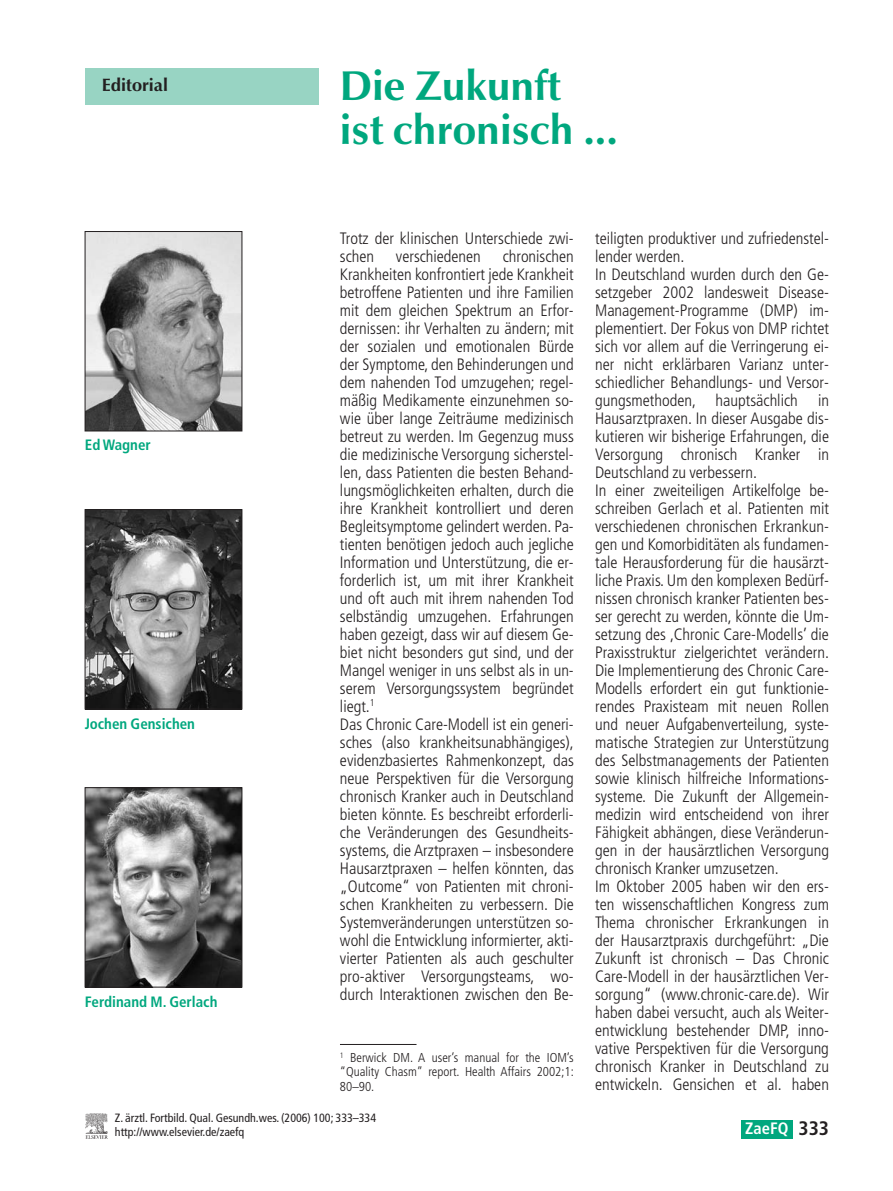
<style>
.page{position:relative;width:893px;height:1191px;background:#fff}
.page>*{position:absolute;margin:0;border:0;box-sizing:border-box;transform-origin:0 0}
.t1{font:700 42px/43.5px "Zapf Humanist 601 BT";color:#00a77e}
.t2{font:700 18px "Zapf Humanist 601 BT";color:#231f20}
.t3{font:300 condensed 16.5px/18px "Frutiger";color:#231f20}
.t4{font:700 condensed 16.5px "Frutiger";color:#fff}
.t5{font:700 condensed 15px "Frutiger";color:#00a77e}
.t6{font:300 condensed 12.9px/14.5px "Frutiger";color:#231f20;text-align:justify}
.t7{font:condensed 12px/13.5px "Frutiger";color:#231f20}
.s1{font-size:19.5px;color:#231f20}
</style>
<div class="page">
<div style="left:741px;top:1120px;width:51px;height:18px;background:#00a77e"></div>
<img style="left:85px;top:1113px;width:23px;height:25px">
<div style="left:85px;top:69px;width:234px;height:36px;background:#98d4c3"></div>
<img style="left:87px;top:233px;width:153px;height:196px">
<div style="left:85px;top:231px;width:157px;height:200px;border:1px solid #231f20"></div>
<img style="left:87px;top:511px;width:153px;height:196px">
<div style="left:85px;top:509px;width:157px;height:200px;border:1px solid #231f20"></div>
<img style="left:87px;top:789px;width:153px;height:196px">
<div style="left:85px;top:787px;width:157px;height:200px;border:1px solid #231f20"></div>
<hr style="left:340px;top:1044px;width:76px;height:1px;background:#231f20">
<p class="t2" style="left:102px;top:78px;width:68px">Editorial</p>
<p class="t5" style="left:85px;top:439px;width:67px">Ed Wagner</p>
<p class="t5" style="left:85px;top:717px;width:112px">Jochen Gensichen</p>
<p class="t5" style="left:85px;top:995px;width:134px">Ferdinand M. Gerlach</p>
<h1 class="t1" style="left:340px;top:68px;width:279px">Die Zukunft<br>ist chronisch ...</h1>
<p class="t3" style="left:340px;top:230px;width:235px">Trotz der klinischen Unterschiede zwi&shy;schen</p>
<p class="t3" style="left:340px;top:248px;width:235px;text-indent:163px">chronischen Krankheiten konfrontiert jede Krankheit betroffene Patienten und ihre Familien mit dem gleichen Spektrum an Erfor&shy;dernissen: ihr Verhalten zu ändern; mit der sozialen und emotionalen Bürde der Symptome, den Behinderungen und dem nahenden Tod umzugehen; regel&shy;mäßig Medikamente einzunehmen so&shy;wie über lange Zeiträume medizinisch betreut zu werden. Im Gegenzug muss die medizinische Versorgung sicherstel&shy;len, dass Patienten die besten Behand&shy;lungsmöglichkeiten erhalten, durch die ihre Krankheit kontrolliert und deren Begleitsymptome gelindert werden. Pa&shy;tienten benötigen jedoch auch jegliche Information und Unterstützung, die er&shy;forderlich ist, um mit ihrer Krankheit und oft auch mit ihrem nahenden Tod selbständig umzugehen. Erfahrungen haben gezeigt, dass wir auf diesem Ge&shy;biet nicht besonders gut sind, und der Mangel weniger in uns selbst als in un&shy;serem Versorgungssystem begründet liegt.<sup>1<br></sup>Das Chronic Care-Modell ist ein generi&shy;sches (also krankheitsunabhängiges), evidenzbasiertes Rahmenkonzept, das neue Perspektiven für die Versorgung chronisch Kranker auch in Deutschland bieten könnte. Es beschreibt erforderli&shy;che Veränderungen des Gesundheits&shy;systems, die Arztpraxen – insbesondere Hausarztpraxen – helfen könnten, das „Outcome“ von Patienten mit chroni&shy;schen Krankheiten zu verbessern. Die Systemveränderungen unterstützen so&shy;wohl die Entwicklung informierter, akti&shy;vierter Patienten als auch geschulter pro-aktiver Versorgungsteams, wo&shy;durch Interaktionen zwischen den Be-</p>
<p class="t3" style="left:396px;top:248px;width:86px">verschiedenen</p>
<p class="t6" style="left:340px;top:1051px;width:235px"><sup>1</sup> Berwick DM. A user’s manual for the IOM’s “Quality Chasm” report. Health Affairs 2002;1:<br>80–90.</p>
<p class="t3" style="left:595px;top:230px;width:235px">teiligten produktiver und zufriedenstel&shy;lender werden.<br>In Deutschland wurden durch den Ge&shy;setzgeber 2002 landesweit Disease-Management-Programme (DMP) im&shy;plementiert. Der Fokus von DMP richtet sich vor allem auf die Verringerung ei&shy;ner nicht erklärbaren Varianz unter&shy;schiedlicher Behandlungs- und Versor&shy;gungsmethoden, hauptsächlich in Hausarztpraxen. In dieser Ausgabe dis&shy;kutieren wir bisherige Erfahrungen, die Versorgung chronisch Kranker in Deutschland zu verbessern.<br>In einer zweiteiligen Artikelfolge be&shy;schreiben Gerlach et al. Patienten mit verschiedenen chronischen Erkrankun&shy;gen und Komorbiditäten als fundamen&shy;tale Herausforderung für die hausärzt&shy;liche Praxis. Um den komplexen Bedürf&shy;nissen chronisch kranker Patienten bes&shy;ser gerecht zu werden, könnte die Um&shy;setzung des ‚Chronic Care-Modells’ die Praxisstruktur zielgerichtet verändern.<br>Die Implementierung des Chronic Care-Modells erfordert ein gut funktionie&shy;rendes Praxisteam mit neuen Rollen und neuer Aufgabenverteilung, syste&shy;matische Strategien zur Unterstützung des Selbstmanagements der Patienten sowie klinisch hilfreiche Informations&shy;systeme. Die Zukunft der Allgemein&shy;medizin wird entscheidend von ihrer Fähigkeit abhängen, diese Veränderun&shy;gen in der hausärztlichen Versorgung chronisch Kranker umzusetzen.<br>Im Oktober 2005 haben wir den ers&shy;ten wissenschaftlichen Kongress zum Thema chronischer Erkrankungen in der Hausarztpraxis durchgeführt: „Die Zukunft ist chronisch – Das Chronic Care-Modell in der hausärztlichen Ver&shy;sorgung“ (www.chronic-care.de). Wir haben dabei versucht, auch als Weiter&shy;entwicklung bestehender DMP, inno&shy;vative Perspektiven für die Versorgung chronisch Kranker in Deutschland zu entwickeln. Gensichen et al. haben</p>
<p class="t7" style="left:115px;top:1112px;width:263px">Z. ärztl. Fortbild. Qual. Gesundh.wes. (2006) 100; 333–334 http://www.elsevier.de/zaefq</p>
<p class="t4" style="left:745px;top:1121px;width:85px">ZaeFQ <span class="s1">333</span></p>
</div>
